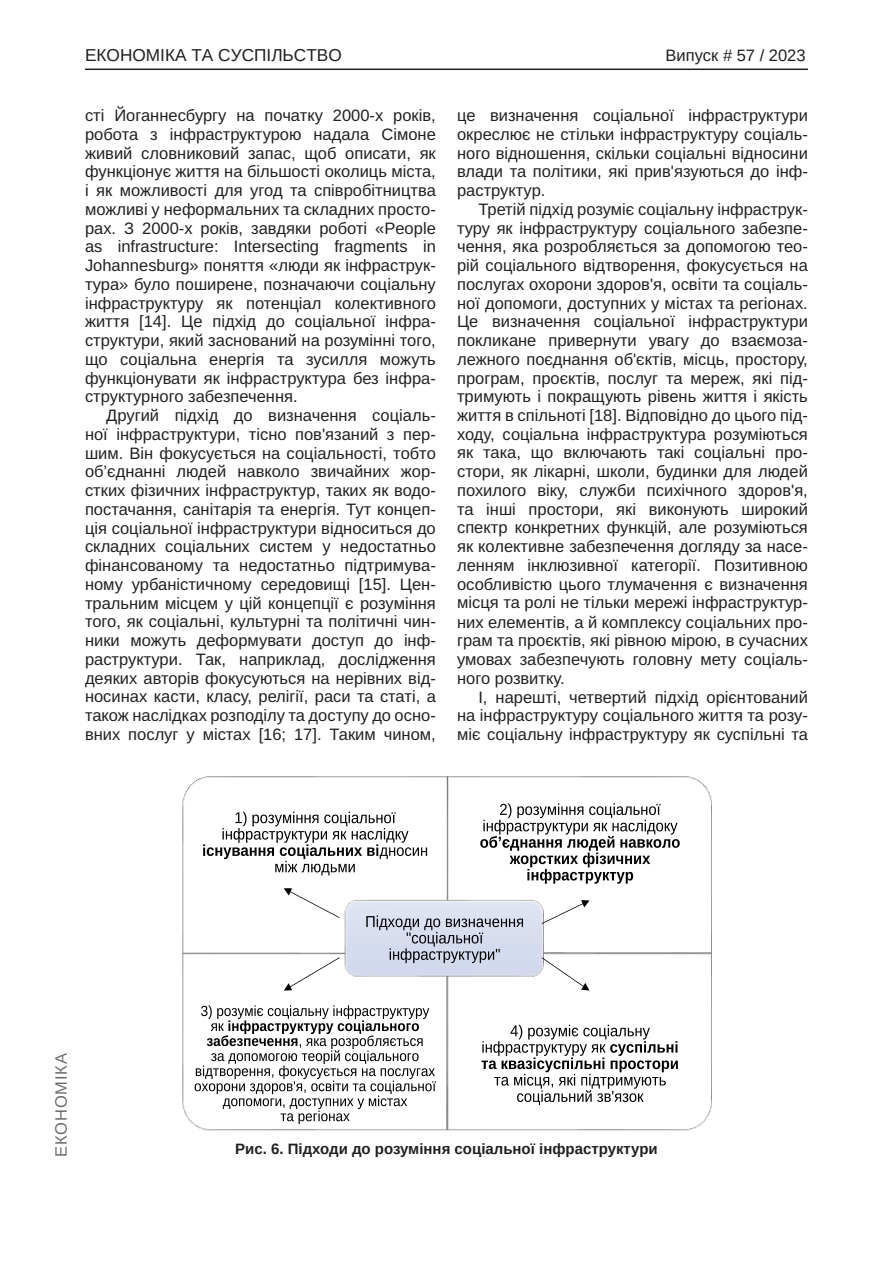
<style>
.page{position:relative;width:893px;height:1263px;background:#fff}
.page>*{position:absolute;margin:0;border:0;box-sizing:border-box;transform-origin:0 0}
.t1{font:17.25px "Arimo";color:#231f20}
.Текст_основной_G{font:16.5px/18.8px "Arimo";color:#231f20;text-align:justify}
.t2{font:16.5px "Arimo";color:#231f20}
.t3{font:16.5px "Arimo";letter-spacing:.05em;color:#6c6d70}
.Рисунок_N{font:700 15px "Arimo";color:#231f20}
</style>
<div class="page">
<hr style="left:85px;top:69px;width:723px;height:1px;background:#231f20">
<img style="left:182px;top:776px;width:530px;height:354px">
<p class="t1" style="left:85px;top:45px;width:258px">ЕКОНОМІКА ТА СУСПІЛЬСТВО</p>
<p class="t2" style="left:665px;top:46px;width:142px">Випуск # 57 / 2023</p>
<p class="Текст_основной_G" style="left:85px;top:106px;width:352px">сті Йоганнесбургу на початку 2000-х років, робота з інфраструктурою надала Сімоне живий словниковий запас, щоб описати, як функціонує життя на більшості околиць міста, і як можливості для угод та співробітництва можливі у неформальних та складних просто&shy;рах. З 2000-х років, завдяки роботі «People as infrastructure: Intersecting fragments in Johannesburg» поняття «люди як інфраструк&shy;тура» було поширене, позначаючи соціальну інфраструктуру як потенціал колективного життя [14]. Це підхід до соціальної інфра&shy;структури, який заснований на розумінні того, що соціальна енергія та зусилля можуть функціонувати як інфраструктура без інфра&shy;структурного забезпечення.</p>
<p class="Текст_основной_G" style="left:85px;top:406px;width:352px;text-indent:21px">Другий підхід до визначення соціаль&shy;ної інфраструктури, тісно пов'язаний з пер&shy;шим. Він фокусується на соціальності, тобто об’єднанні людей навколо звичайних жор&shy;стких фізичних інфраструктур, таких як водо&shy;постачання, санітарія та енергія. Тут концеп&shy;ція соціальної інфраструктури відноситься до складних соціальних систем у недостатньо фінансованому та недостатньо підтримува&shy;ному урбаністичному середовищі [15]. Цен&shy;тральним місцем у цій концепції є розуміння того, як соціальні, культурні та політичні чин&shy;ники можуть деформувати доступ до інф&shy;раструктури. Так, наприклад, дослідження деяких авторів фокусуються на нерівних від&shy;носинах касти, класу, релігії, раси та статі, а також наслідках розподілу та доступу до осно&shy;вних послуг у містах [16; 17]. Таким чином,</p>
<p class="Текст_основной_G" style="left:457px;top:106px;width:352px">це визначення соціальної інфраструктури окреслює не стільки інфраструктуру соціаль&shy;ного відношення, скільки соціальні відносини влади та політики, які прив'язуються до інф&shy;раструктур.</p>
<p class="Текст_основной_G" style="left:457px;top:200px;width:352px;text-indent:21px">Третій підхід розуміє соціальну інфраструк&shy;туру як інфраструктуру соціального забезпе&shy;чення, яка розробляється за допомогою тео&shy;рій соціального відтворення, фокусується на послугах охорони здоров'я, освіти та соціаль&shy;ної допомоги, доступних у містах та регіонах.<br>Це визначення соціальної інфраструктури покликане привернути увагу до взаємоза&shy;лежного поєднання об'єктів, місць, простору, програм, проєктів, послуг та мереж, які під&shy;тримують і покращують рівень життя і якість життя в спільноті [18]. Відповідно до цього під&shy;ходу, соціальна інфраструктура розуміються як така, що включають такі соціальні про&shy;стори, як лікарні, школи, будинки для людей похилого віку, служби психічного здоров'я, та інші простори, які виконують широкий спектр конкретних функцій, але розуміються як колективне забезпечення догляду за насе&shy;ленням інклюзивної категорії. Позитивною особливістю цього тлумачення є визначення місця та ролі не тільки мережі інфраструктур&shy;них елементів, а й комплексу соціальних про&shy;грам та проєктів, які рівною мірою, в сучасних умовах забезпечують головну мету соціаль&shy;ного розвитку.</p>
<p class="Текст_основной_G" style="left:457px;top:688px;width:352px;text-indent:21px">І, нарешті, четвертий підхід орієнтований на інфраструктуру соціального життя та розу&shy;міє соціальну інфраструктуру як суспільні та</p>
<p class="t3" style="left:52px;top:1157px;width:105px;rotate:-90deg">ЕКОНОМІКА</p>
<p class="Рисунок_N" style="left:235px;top:1138px;width:424px">Рис. 6. Підходи до розуміння соціальної інфраструктури</p>
</div>
